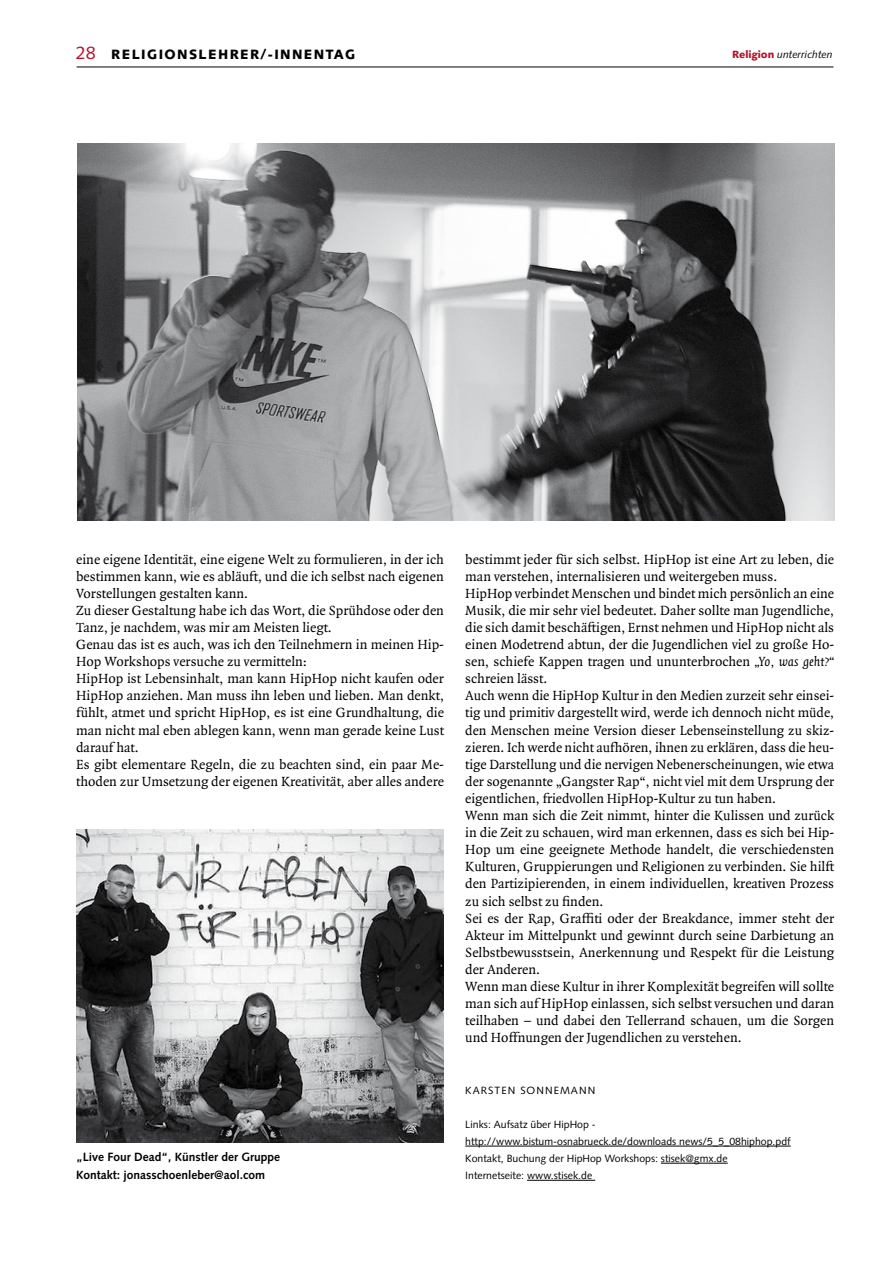
<style>
.page{position:relative;width:893px;height:1263px;background:#fff}
.page>*{position:absolute;margin:0;border:0;box-sizing:border-box;transform-origin:0 0}
.t1{font:18px "Syntax";color:#b5152b}
.t2{font:14.25px/17.1px "Quadraat";color:#000}
.t3{font:900 13.5px "Syntax";letter-spacing:.1em;color:#000}
.t4{font:700 12px/17.1px "Syntax";color:#000}
.t5{font:10.5px/17.1px "Syntax";color:#000}
.t6{font:italic 10.5px "Syntax";color:#000}
.s1{font-weight:900;font-style:normal;color:#b5152b}
.s2{font-style:italic}
</style>
<div class="page">
<hr style="left:77px;top:67px;width:756px;height:1px;background:#000">
<img style="left:78px;top:143px;width:756px;height:377px">
<img style="left:76px;top:829px;width:368px;height:314px">
<hr style="left:465px;top:1146px;width:326px;height:1px;background:#000">
<hr style="left:661px;top:1163px;width:67px;height:1px;background:#000">
<hr style="left:527px;top:1180px;width:68px;height:1px;background:#000">
<p class="t1" style="left:76px;top:42px;width:22px">28</p>
<p class="t6" style="left:732px;top:49px;width:102px"><span class="s1">Religion</span> unterrichten</p>
<p class="t3" style="left:111px;top:46px;width:246px">RELIGIONSLEHRER/-INNENTAG</p>
<p class="t2" style="left:76px;top:551px;width:369px">eine eigene Identität, eine eigene Welt zu formulieren, in der ich bestimmen kann, wie es abläuft, und die ich selbst nach eigenen Vorstellungen gestalten kann.<br>Zu dieser Gestaltung habe ich das Wort, die Sprühdose oder den Tanz, je nachdem, was mir am Meisten liegt.<br>Genau das ist es auch, was ich den Teilnehmern in meinen Hip-Hop Workshops versuche zu vermitteln:<br>HipHop ist Lebensinhalt, man kann HipHop nicht kaufen oder HipHop anziehen. Man muss ihn leben und lieben. Man denkt, fühlt, atmet und spricht HipHop, es ist eine Grundhaltung, die man nicht mal eben ablegen kann, wenn man gerade keine Lust darauf hat.<br>Es gibt elementare Regeln, die zu beachten sind, ein paar Me&shy;thoden zur Umsetzung der eigenen Kreativität, aber alles andere</p>
<p class="t4" style="left:76px;top:1149px;width:206px">„Live Four Dead“, Künstler der Gruppe<br>Kontakt: jonasschoenleber@aol.com</p>
<p class="t2" style="left:465px;top:551px;width:370px">bestimmt jeder für sich selbst. HipHop ist eine Art zu leben, die man verstehen, internalisieren und weitergeben muss.<br>HipHop verbindet Menschen und bindet mich persönlich an eine Musik, die mir sehr viel bedeutet. Daher sollte man Jugendliche, die sich damit beschäftigen, Ernst nehmen und HipHop nicht als einen Modetrend abtun, der die Jugendlichen viel zu große Ho&shy;sen, schiefe Kappen tragen und ununterbrochen <span class="s2">„Yo, was geht?“ </span>schreien lässt.<br>Auch wenn die HipHop Kultur in den Medien zurzeit sehr einsei&shy;tig und primitiv dargestellt wird, werde ich dennoch nicht müde, den Menschen meine Version dieser Lebenseinstellung zu skiz&shy;zieren. Ich werde nicht aufhören, ihnen zu erklären, dass die heu&shy;tige Darstellung und die nervigen Nebenerscheinungen, wie etwa der sogenannte „Gangster Rap“, nicht viel mit dem Ursprung der eigentlichen, friedvollen HipHop-Kultur zu tun haben.<br>Wenn man sich die Zeit nimmt, hinter die Kulissen und zurück in die Zeit zu schauen, wird man erkennen, dass es sich bei Hip-Hop um eine geeignete Methode handelt, die verschiedensten Kulturen, Gruppierungen und Religionen zu verbinden. Sie hilft den Partizipierenden, in einem individuellen, kreativen Prozess zu sich selbst zu finden.<br>Sei es der Rap, Graffiti oder der Breakdance, immer steht der Akteur im Mittelpunkt und gewinnt durch seine Darbietung an Selbstbewusstsein, Anerkennung und Respekt für die Leistung der Anderen.<br>Wenn man diese Kultur in ihrer Komplexität begreifen will sollte man sich auf HipHop einlassen, sich selbst versuchen und daran teilhaben – und dabei den Tellerrand schauen, um die Sorgen und Hoffnungen der Jugendlichen zu verstehen.</p>
<p class="t5" style="left:465px;top:1081px;width:16px">Karsten</p>
<p class="t5" style="left:520px;top:1081px;width:16px">Sonnemann</p>
<p class="t5" style="left:465px;top:1116px;width:327px">Links: Aufsatz über HipHop - http://www.bistum-osnabrueck.de/downloads news/5_5_08hiphop.pdf Kontakt, Buchung der HipHop Workshops: stisek@gmx.de<br>Internetseite: www.stisek.de</p>
</div>
